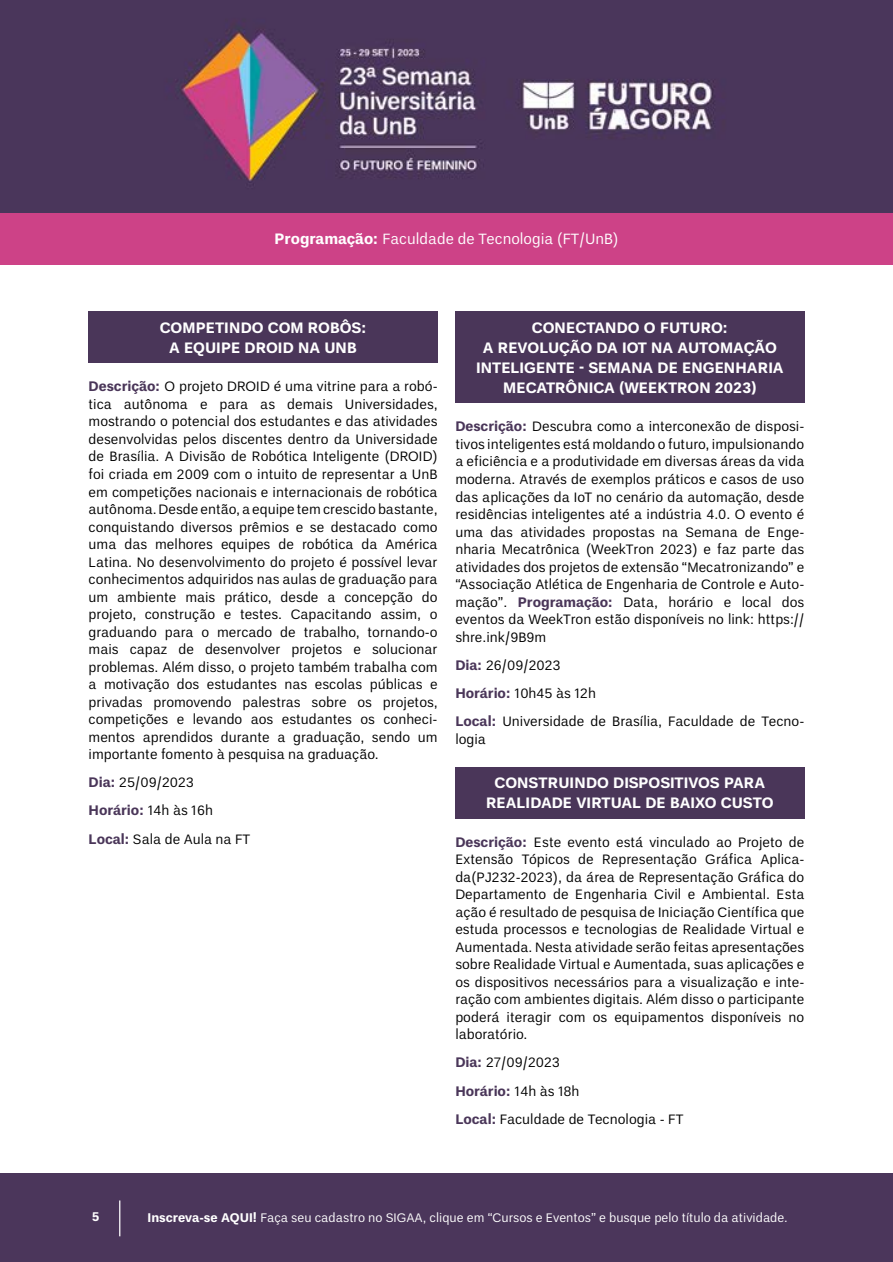
<style>
.page{position:relative;width:893px;height:1262px;background:#fff}
.page>*{position:absolute;margin:0;border:0;box-sizing:border-box;transform-origin:0 0}
.t1{font:700 15px/20px "Un B Pro";color:#fff;text-align:center}
.t2{font:15px "Un B Pro";color:#fff}
.t3{font:13.75px/17.5px "Un B Pro";color:#000;text-align:justify}
.t4{font:12.5px "Un B Pro";color:#fff}
.t5{font:700 12.5px "Un B Pro";color:#fff}
.s1{font-weight:700}
.s2{font-weight:700;color:#4a3659}
</style>
<div class="page">
<div style="left:0;top:213px;width:893px;height:51px;background:#cd4287"></div>
<div style="left:0;top:1172px;width:893px;height:89px;background:#4b365b"></div>
<hr style="left:119px;top:1200px;width:1px;height:36px;background:#fff">
<img style="left:0;top:0;width:893px;height:213px">
<div style="left:89px;top:311px;width:349px;height:52px;background:#4a3659"></div>
<div style="left:455px;top:311px;width:349px;height:92px;background:#4a3659"></div>
<div style="left:455px;top:766px;width:349px;height:52px;background:#4a3659"></div>
<p class="t2" style="left:275px;top:230px;width:345px"><span class="s1">Programação:</span> Faculdade de Tecnologia (FT/UnB)</p>
<p class="t1" style="left:160px;top:317px;width:208px">COMPETINDO COM ROBÔS:<br>A EQUIPE DROID NA UNB</p>
<p class="t3" style="left:89px;top:378px;width:351px"><span class="s2">Descrição:</span> O projeto DROID é uma vitrine para a robó&shy;tica autônoma e para as demais Universidades, mostrando o potencial dos estudantes e das atividades desenvolvidas pelos discentes dentro da Universidade de Brasília. A Divisão de Robótica Inteligente (DROID) foi criada em 2009 com o intuito de representar a UnB em competições nacionais e internacionais de robótica autônoma. Desde então, a equipe tem crescido bastante, conquistando diversos prêmios e se destacado como uma das melhores equipes de robótica da América Latina. No desenvolvimento do projeto é possível levar conhecimentos adquiridos nas aulas de graduação para um ambiente mais prático, desde a concepção do projeto, construção e testes. Capacitando assim, o graduando para o mercado de trabalho, tornando-o mais capaz de desenvolver projetos e solucionar problemas. Além disso, o projeto também trabalha com a motivação dos estudantes nas escolas públicas e privadas promovendo palestras sobre os projetos, competições e levando aos estudantes os conheci&shy;mentos aprendidos durante a graduação, sendo um importante fomento à pesquisa na graduação.</p>
<p class="t3" style="left:89px;top:768px;width:163px;line-height:28.1px;text-align:left"><span class="s2">Dia:</span> 25/09/2023<br><span class="s2">Horário:</span> 14h às 16h<br><span class="s2">Local:</span> Sala de Aula na FT</p>
<p class="t1" style="left:476px;top:317px;width:309px">CONECTANDO O FUTURO:<br>A REVOLUÇÃO DA IOT NA AUTOMAÇÃO<br>INTELIGENTE - SEMANA DE ENGENHARIA<br>MECATRÔNICA (WEEKTRON 2023)</p>
<p class="t3" style="left:455px;top:418px;width:351px"><span class="s2">Descrição:</span> Descubra como a interconexão de disposi&shy;tivos inteligentes está moldando o futuro, impulsionando a eficiência e a produtividade em diversas áreas da vida moderna. Através de exemplos práticos e casos de uso das aplicações da IoT no cenário da automação, desde residências inteligentes até a indústria 4.0. O evento é uma das atividades propostas na Semana de Enge&shy;nharia Mecatrônica (WeekTron 2023) e faz parte das atividades dos projetos de extensão “Mecatronizando” e “Associação Atlética de Engenharia de Controle e Auto&shy;mação”. <span class="s2">Programação:</span> Data, horário e local dos eventos da WeekTron estão disponíveis no link: https:// shre.ink/9B9m</p>
<p class="t3" style="left:455px;top:651px;width:351px;line-height:28.1px;text-align:left"><span class="s2">Dia:</span> 26/09/2023<br><span class="s2">Horário:</span> 10h45 às 12h<br><span class="s2">Local:</span> Universidade de Brasília, Faculdade de Tecno-</p>
<p class="t3" style="left:455px;top:730px;width:32px">logia</p>
<p class="t1" style="left:486px;top:772px;width:289px">CONSTRUINDO DISPOSITIVOS PARA<br>REALIDADE VIRTUAL DE BAIXO CUSTO</p>
<p class="t3" style="left:455px;top:833px;width:351px"><span class="s2">Descrição:</span> Este evento está vinculado ao Projeto de Extensão Tópicos de Representação Gráfica Aplica&shy;da(PJ232-2023), da área de Representação Gráfica do Departamento de Engenharia Civil e Ambiental. Esta ação é resultado de pesquisa de Iniciação Científica que estuda processos e tecnologias de Realidade Virtual e Aumentada. Nesta atividade serão feitas apresentações sobre Realidade Virtual e Aumentada, suas aplicações e os dispositivos necessários para a visualização e inte&shy;ração com ambientes digitais. Além disso o participante poderá iteragir com os equipamentos disponíveis no laboratório.</p>
<p class="t3" style="left:455px;top:1048px;width:230px;line-height:28.1px;text-align:left"><span class="s2">Dia:</span> 27/09/2023<br><span class="s2">Horário:</span> 14h às 18h<br><span class="s2">Local:</span> Faculdade de Tecnologia - FT</p>
<p class="t5" style="left:92px;top:1209px;width:9px">5</p>
<p class="t4" style="left:148px;top:1210px;width:642px"><span class="s1">Inscreva-se AQUI!</span> Faça seu cadastro no SIGAA, clique em “Cursos e Eventos” e busque pelo título da atividade.</p>
</div>
